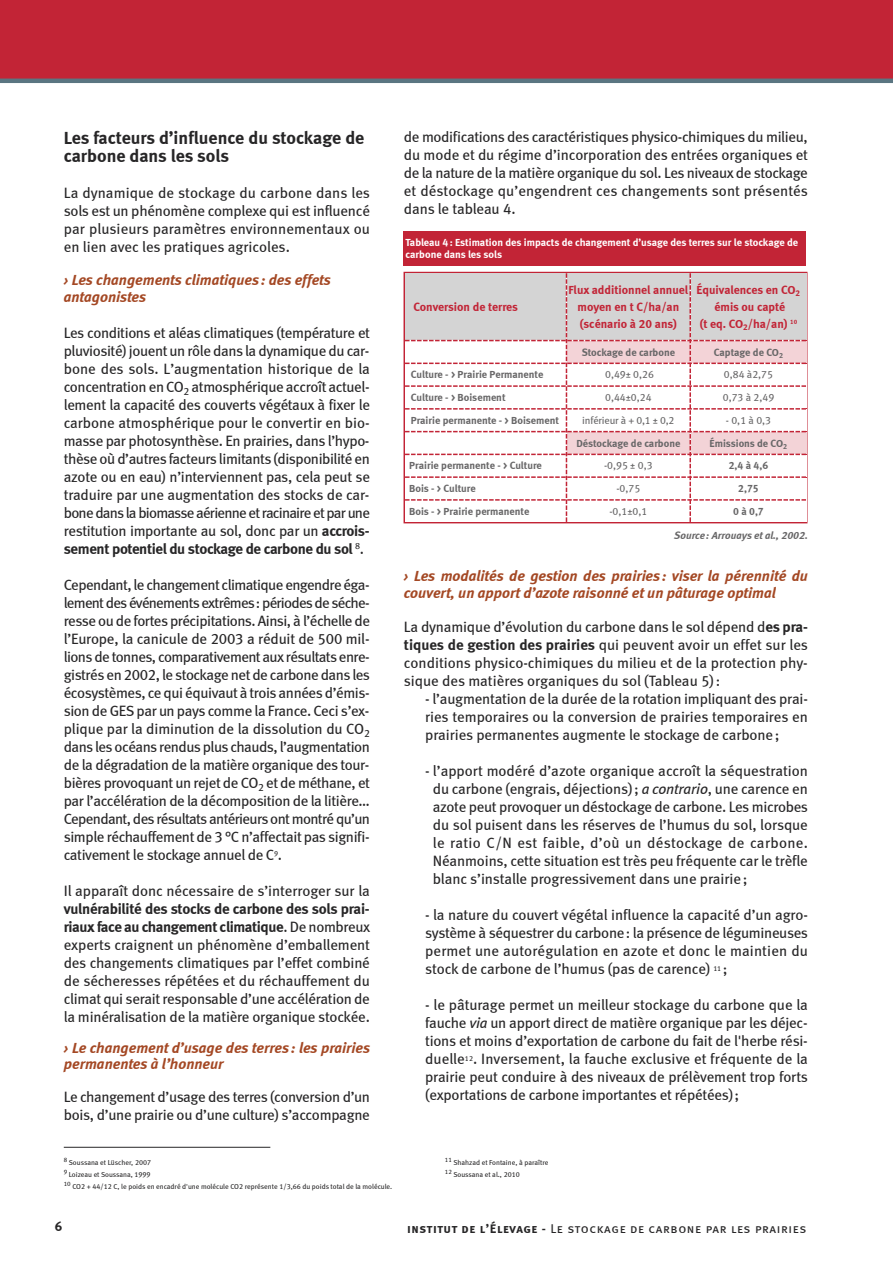
<style>
.page{position:relative;width:893px;height:1263px;background:#fff}
.page>*{position:absolute;margin:0;border:0;box-sizing:border-box;transform-origin:0 0}
.t1{font:18px/18px "Meta Bold LF";color:#272627}
.t2{font:15px/18px "Meta Book LF";letter-spacing:-.015em;color:#272627;text-align:justify}
.t3{font:italic 15px/16.5px "Meta Bold LF";color:#a44824}
.t4{font:15px/18px "Meta Bold LF";letter-spacing:-.025em;color:#272627}
.t5{font:13.5px "Meta Bold LF";color:#272627}
.t6{font:12.75px "Meta Book LF Caps";letter-spacing:.05em;color:#272627}
.t7{font:12px/16.8px "Meta Bold LF";color:#c22436;text-align:center}
.t8{font:10.5px "Meta Bold LF";color:#686768}
.t9{font:10.5px/12px "Meta Bold LF";color:#fff}
.t10{font:10.5px "Meta Book LF";color:#686768}
.t11{font:italic 10.5px "Meta Bold LF";color:#686768}
.t12{font:7.2px/12px "Meta Book LF";color:#272627}
.s1{font-family:"Meta Bold LF"}
.s2{font-family:"Meta Book LF"}
.s3{font-style:italic}
.s4{font-family:"Meta Bold LF Caps"}
</style>
<div class="page">
<div style="left:0;top:0;width:893px;height:81px;background:#c22436"></div>
<hr style="left:0;top:79px;width:893px;height:4px;background:#5a7581">
<hr style="left:64px;top:1147px;width:206px;height:1px;background:#272627">
<svg style="left:405px;top:273px;width:401px;height:249px"></svg>
<div style="left:404px;top:231px;width:402px;height:34px;background:#c22436"></div>
<p class="t1" style="left:64px;top:129px;width:302px">Les facteurs d’influence du stockage de carbone dans les sols</p>
<p class="t2" style="left:64px;top:184px;width:308px">La dynamique de stockage du carbone dans les sols est un phénomène complexe qui est influencé par plusieurs paramètres environnementaux ou en lien avec les pratiques agricoles.</p>
<p class="t3" style="left:64px;top:272px;width:269px">› Les changements climatiques : des effets antagonistes</p>
<p class="t2" style="left:64px;top:324px;width:308px">Les conditions et aléas climatiques (température et pluviosité) jouent un rôle dans la dynamique du car&shy;bone des sols. L’augmentation historique de la concentration en CO<sub>2</sub> atmosphérique accroît actuel&shy;lement la capacité des couverts végétaux à fixer le carbone atmosphérique pour le convertir en bio&shy;masse par photosynthèse. En prairies, dans l’hypo&shy;thèse où d’autres facteurs limitants (disponibilité en azote ou en eau) n’interviennent pas, cela peut se traduire par une augmentation des stocks de car&shy;bone dans la biomasse aérienne et racinaire et par une restitution importante au sol, donc par un <span class="s1">accrois-</span></p>
<p class="t4" style="left:64px;top:540px;width:302px">sement potentiel du stockage de carbone du sol <sup>8</sup><span class="s2">.</span></p>
<p class="t2" style="left:64px;top:576px;width:308px">Cependant, le changement climatique engendre éga&shy;lement des événements extrêmes: périodes de séche&shy;resse ou de fortes précipitations. Ainsi, à l’échelle de l’Europe, la canicule de 2003 a réduit de 500 mil&shy;lions de tonnes, comparativement auxrésultats enre&shy;gistrés en 2002, le stockage net de carbone dans les écosystèmes, ce qui équivaut à trois années d’émis&shy;sion de GESpar un pays comme la France. Ceci s’ex&shy;plique par la diminution de la dissolution du CO<sub>2 </sub>dans les océans rendus plus chauds, l’augmentation de la dégradation de la matière organique des tour&shy;bières provoquant un rejet de CO<sub>2</sub> et de méthane, et par l’accélération de la décomposition de la litière… Cependant, des résultats antérieurs ont montré qu’un simple réchauffement de 3 °C n’affectait pas signifi&shy;cativement le stockage annuel de C<sup>9</sup>.</p>
<p class="t2" style="left:64px;top:882px;width:308px">Il apparaît donc nécessaire de s’interroger sur la</p>
<p class="t4" style="left:64px;top:900px;width:308px">vulnérabilité des stocks de carbone des sols prai&shy;riaux face au changement climatique<span class="s2">. De nombreux</span></p>
<p class="t2" style="left:64px;top:936px;width:308px">experts craignent un phénomène d’emballement des changements climatiques par l’effet combiné de sécheresses répétées et du réchauffement du climat qui serait responsable d’une accélération de la minéralisation de la matière organique stockée.</p>
<p class="t3" style="left:64px;top:1040px;width:308px;line-height:15.8px">› Le changement d’usage des terres : les prairies permanentes à l’honneur</p>
<p class="t2" style="left:64px;top:1088px;width:308px">Le changement d’usage des terres (conversion d’un bois, d’une prairie ou d’une culture) s’accompagne</p>
<p class="t2" style="left:404px;top:127px;width:406px">de modifications des caractéristiques physico-chimiques du milieu, du mode et du régime d’incorporation des entrées organiques et de la nature de la matière organique du sol. Les niveaux de stockage et déstockage qu’engendrent ces changements sont présentés dans le tableau 4.</p>
<p class="t9" style="left:406px;top:236px;width:394px">tableau 4: estimation des impacts de changement d’usage des terres sur le stockage de carbone dans les sols</p>
<p class="t7" style="left:414px;top:298px;width:106px">conversion de terres</p>
<p class="t7" style="left:568px;top:281px;width:121px">flux additionnel annuel moyen en t c/ha/an (scénario à 20 ans)</p>
<p class="t7" style="left:697px;top:281px;width:105px">Équivalences en co<sub>2 </sub>émis ou capté<br>(t eq. co<sub>2</sub>/ha/an) <sup>10</sup></p>
<p class="t8" style="left:582px;top:346px;width:95px">stockage de carbone</p>
<p class="t8" style="left:714px;top:346px;width:71px">captage de co<sub>2</sub></p>
<p class="t8" style="left:411px;top:369px;width:134px">culture - &gt; prairie permanente</p>
<p class="t10" style="left:605px;top:369px;width:50px">0,49± 0,26</p>
<p class="t10" style="left:724px;top:369px;width:51px">0,84 à2,75</p>
<p class="t8" style="left:411px;top:391px;width:96px">culture - &gt; boisement</p>
<p class="t10" style="left:605px;top:391px;width:48px">0,44±0,24</p>
<p class="t10" style="left:723px;top:391px;width:53px">0,73 à 2,49</p>
<p class="t8" style="left:411px;top:414px;width:150px">prairie permanente - &gt; boisement</p>
<p class="t10" style="left:582px;top:414px;width:94px">inférieur à + 0,1 ± 0,2</p>
<p class="t10" style="left:726px;top:414px;width:47px">- 0,1 à 0,3</p>
<p class="t8" style="left:576px;top:437px;width:106px">déstockage de carbone</p>
<p class="t8" style="left:710px;top:437px;width:79px">Émissions de co<sub>2</sub></p>
<p class="t8" style="left:409px;top:460px;width:134px">prairie permanente - &gt; culture</p>
<p class="t10" style="left:604px;top:460px;width:50px">-0,95 ± 0,3</p>
<p class="t8" style="left:729px;top:460px;width:41px">2,4 à 4,6</p>
<p class="t8" style="left:409px;top:482px;width:68px">bois - &gt; culture</p>
<p class="t10" style="left:616px;top:482px;width:25px">-0,75</p>
<p class="t8" style="left:738px;top:482px;width:22px">2,75</p>
<p class="t8" style="left:409px;top:505px;width:122px">bois - &gt; prairie permanente</p>
<p class="t10" style="left:609px;top:505px;width:39px">-0,1±0,1</p>
<p class="t8" style="left:733px;top:505px;width:32px">0 à 0,7</p>
<p class="t11" style="left:674px;top:529px;width:135px">Source: Arrouays et al., 2002.</p>
<p class="t3" style="left:404px;top:568px;width:405px">› Les modalités de gestion des prairies : viser la pérennité du couvert, un apport d’azote raisonné et un pâturage optimal</p>
<p class="t2" style="left:404px;top:618px;width:406px">La dynamique d’évolution du carbone dans le sol dépend d<span class="s1">es pra&shy;tiques de gestion des prairies</span> qui peuvent avoir un effet sur les conditions physico-chimiques du milieu et de la protection phy&shy;sique des matières organiques du sol (Tableau 5):</p>
<p class="t2" style="left:425px;top:690px;width:384px">- l’augmentation de la durée de la rotation impliquant des prai&shy;ries temporaires ou la conversion de prairies temporaires en prairies permanentes augmente le stockage de carbone;</p>
<p class="t2" style="left:433px;top:762px;width:377px;text-indent:-8px">- l’apport modéré d’azote organique accroît la séquestration du carbone (engrais, déjections); <span class="s3">a contrario</span>, une carence en azote peut provoquer un déstockage de carbone. Les microbes du sol puisent dans les réserves de l’humus du sol, lorsque le ratio C/N est faible, d’où un déstockage de carbone.<br>Néanmoins, cette situation est très peu fréquente car le trèfle blanc s’installe progressivement dans une prairie;</p>
<p class="t2" style="left:425px;top:906px;width:384px">- la nature du couvert végétal influence la capacité d’un agro&shy;système à séquestrer du carbone: la présence de légumineuses permet une autorégulation en azote et donc le maintien du stock de carbone de l’humus (pas de carence) <sup>11</sup> ;</p>
<p class="t2" style="left:425px;top:996px;width:384px">- le pâturage permet un meilleur stockage du carbone que la fauche <span class="s3">via</span> un apport direct de matière organique par les déjec&shy;tions et moins d’exportation de carbone du fait de l'herbe rési&shy;duelle<sup>12</sup>. Inversement, la fauche exclusive et fréquente de la prairie peut conduire à des niveaux de prélèvement trop forts (exportations de carbone importantes et répétées);</p>
<p class="t12" style="left:64px;top:1156px;width:330px"><sup>8</sup> Soussana et Lüscher, 2007<br><sup>9</sup> Loizeau et Soussana, 1999<br><sup>10</sup> CO2 + 44/12 C, le poids en encadré d'une molécule CO2 représente 1/3,66 du poids total de la molécule.</p>
<p class="t12" style="left:445px;top:1156px;width:105px"><sup>11</sup> Shahzad et Fontaine, à paraître<br><sup>12</sup> Soussana et al., 2010</p>
<p class="t5" style="left:55px;top:1218px;width:9px">6</p>
<p class="t6" style="left:407px;top:1221px;width:401px"><span class="s4">institut de l’Élevage -</span> Le stockage de carbone par les prairies</p>
</div>
